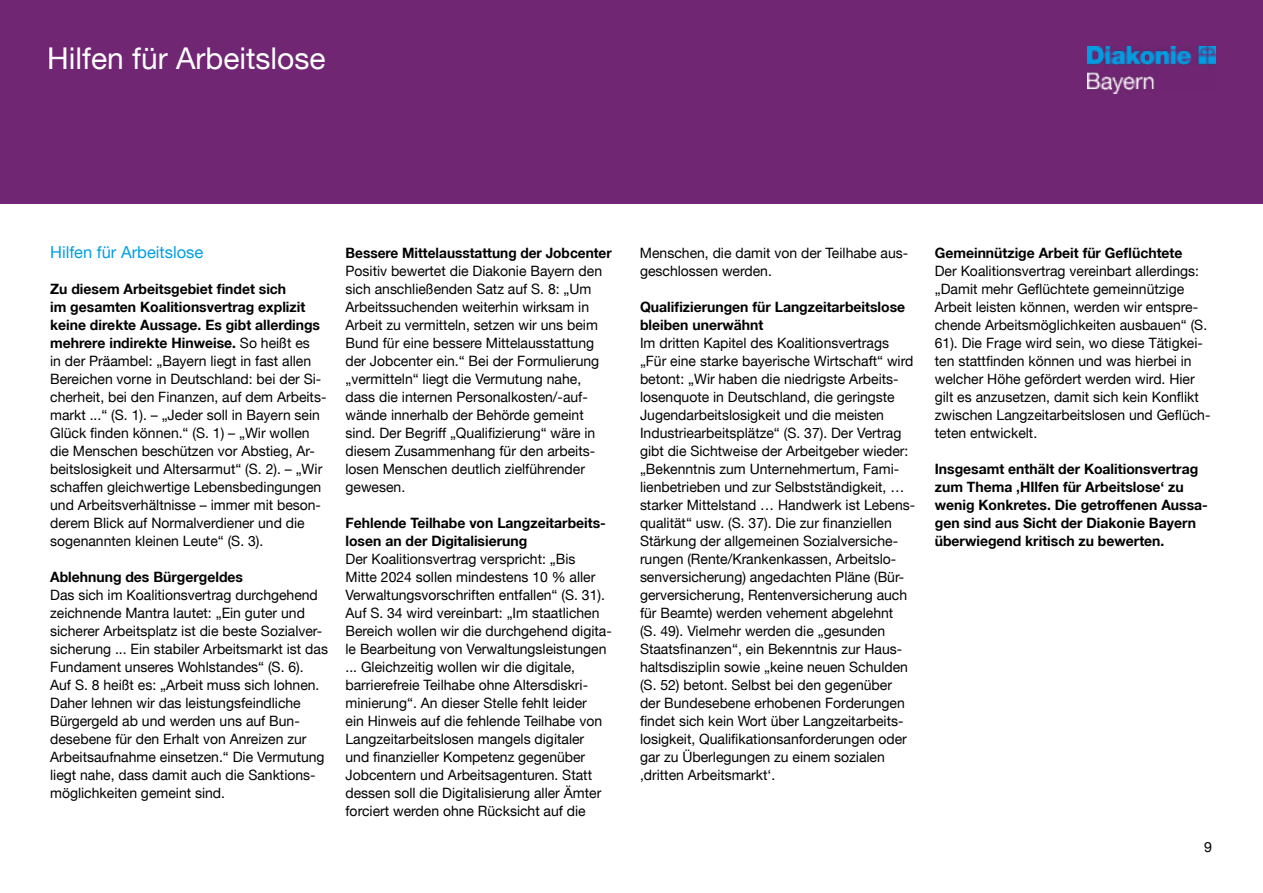
<style>
.page{position:relative;width:1263px;height:893px;background:#fff}
.page>*{position:absolute;margin:0;border:0;box-sizing:border-box;transform-origin:0 0}
.t1{font:30px "Helvetica Neue LT";color:#fff}
.t2{font:16.5px "Helvetica Neue LT";color:#009fe3}
.t3{font:14.25px/18px "Helvetica Neue LT";color:#000}
.t4{font:700 14.25px/18px "Helvetica Neue LT";color:#000}
.t5{font:700 14.25px "Helvetica Neue LT";color:#000;scale:.96 1}
.s1{font-weight:700}
</style>
<div class="page">
<div style="left:0;top:0;width:1263px;height:204px;background:#702673"></div>
<img style="left:1087px;top:47px;width:128px;height:46px">
<h1 class="t1" style="left:47px;top:40px;width:280px">Hilfen für Arbeitslose</h1>
<p class="t2" style="left:50px;top:242px;width:155px">Hilfen für Arbeitslose</p>
<p class="t3" style="left:50px;top:280px;width:278px"><span class="s1">Zu diesem Arbeitsgebiet findet sich<br>im gesamten Koalitionsvertrag explizit keine direkte Aussage. Es gibt allerdings mehrere indirekte Hinweise.</span> So heißt es<br>in der Präambel: „Bayern liegt in fast allen Bereichen vorne in Deutschland: bei der Si&shy;cherheit, bei den Finanzen, auf dem Arbeits&shy;markt ...“ (S. 1). – „Jeder soll in Bayern sein Glück finden können.“ (S. 1) – „Wir wollen die Menschen beschützen vor Abstieg, Ar&shy;beitslosigkeit und Altersarmut“ (S. 2). – „Wir schaffen gleichwertige Lebensbedingungen und Arbeitsverhältnisse – immer mit beson&shy;derem Blick auf Normalverdiener und die sogenannten kleinen Leute“ (S. 3).</p>
<p class="t4" style="left:50px;top:568px;width:194px">Ablehnung des Bürgergeldes</p>
<p class="t3" style="left:50px;top:586px;width:279px">Das sich im Koalitionsvertrag durchgehend zeichnende Mantra lautet: „Ein guter und sicherer Arbeitsplatz ist die beste Sozialver&shy;sicherung ... Ein stabiler Arbeitsmarkt ist das Fundament unseres Wohlstandes“ (S. 6).<br>Auf S. 8 heißt es: „Arbeit muss sich lohnen.<br>Daher lehnen wir das leistungsfeindliche Bürgergeld ab und werden uns auf Bun&shy;desebene für den Erhalt von Anreizen zur Arbeitsaufnahme einsetzen.“ Die Vermutung liegt nahe, dass damit auch die Sanktions&shy;möglichkeiten gemeint sind.</p>
<p class="t5" style="left:345px;top:244px;width:279px">Bessere Mittelausstattung der Jobcenter</p>
<p class="t3" style="left:345px;top:262px;width:258px">Positiv bewertet die Diakonie Bayern den sich anschließenden Satz auf S. 8: „Um Arbeitssuchenden weiterhin wirksam in Arbeit zu vermitteln, setzen wir uns beim Bund für eine bessere Mittelausstattung der Jobcenter ein.“ Bei der Formulierung „vermitteln“ liegt die Vermutung nahe, dass die internen Personalkosten/-auf&shy;wände innerhalb der Behörde gemeint sind. Der Begriff „Qualifizierung“ wäre in diesem Zusammenhang für den arbeits&shy;losen Menschen deutlich zielführender gewesen.</p>
<p class="t4" style="left:345px;top:514px;width:262px">Fehlende Teilhabe von Langzeitarbeits&shy;losen an der Digitalisierung</p>
<p class="t3" style="left:345px;top:550px;width:268px">Der Koalitionsvertrag verspricht: „Bis<br>Mitte 2024 sollen mindestens 10 % aller Verwaltungsvorschriften entfallen“ (S. 31).<br>Auf S. 34 wird vereinbart: „Im staatlichen Bereich wollen wir die durchgehend digita&shy;le Bearbeitung von Verwaltungsleistungen ... Gleichzeitig wollen wir die digitale, barrierefreie Teilhabe ohne Altersdiskri&shy;minierung“. An dieser Stelle fehlt leider<br>ein Hinweis auf die fehlende Teilhabe von Langzeitarbeitslosen mangels digitaler<br>und finanzieller Kompetenz gegenüber Jobcentern und Arbeitsagenturen. Statt dessen soll die Digitalisierung aller Ämter forciert werden ohne Rücksicht auf die</p>
<p class="t3" style="left:640px;top:244px;width:270px">Menschen, die damit von der Teilhabe aus&shy;geschlossen werden.</p>
<p class="t4" style="left:640px;top:298px;width:267px">Qualifizierungen für Langzeitarbeitslose bleiben unerwähnt</p>
<p class="t3" style="left:640px;top:334px;width:277px">Im dritten Kapitel des Koalitionsvertrags „Für eine starke bayerische Wirtschaft“ wird betont: „Wir haben die niedrigste Arbeits&shy;losenquote in Deutschland, die geringste Jugendarbeitslosigkeit und die meisten Industriearbeitsplätze“ (S. 37). Der Vertrag gibt die Sichtweise der Arbeitgeber wieder: „Bekenntnis zum Unternehmertum, Fami&shy;lienbetrieben und zur Selbstständigkeit, … starker Mittelstand … Handwerk ist Lebens&shy;qualität“ usw. (S. 37). Die zur finanziellen Stärkung der allgemeinen Sozialversiche&shy;rungen (Rente/Krankenkassen, Arbeitslo&shy;senversicherung) angedachten Pläne (Bür&shy;gerversicherung, Rentenversicherung auch für Beamte) werden vehement abgelehnt<br>(S. 49). Vielmehr werden die „gesunden Staatsfinanzen“, ein Bekenntnis zur Haus&shy;haltsdisziplin sowie „keine neuen Schulden (S. 52) betont. Selbst bei den gegenüber der Bundesebene erhobenen Forderungen findet sich kein Wort über Langzeitarbeits&shy;losigkeit, Qualifikationsanforderungen oder gar zu Überlegungen zu einem sozialen ‚dritten Arbeitsmarkt‘.</p>
<p class="t4" style="left:935px;top:244px;width:249px">Gemeinnützige Arbeit für Geflüchtete</p>
<p class="t3" style="left:935px;top:262px;width:277px">Der Koalitionsvertrag vereinbart allerdings: „Damit mehr Geflüchtete gemeinnützige Arbeit leisten können, werden wir entspre&shy;chende Arbeitsmöglichkeiten ausbauen“ (S.<br>61). Die Frage wird sein, wo diese Tätigkei&shy;ten stattfinden können und was hierbei in welcher Höhe gefördert werden wird. Hier gilt es anzusetzen, damit sich kein Konflikt zwischen Langzeitarbeitslosen und Geflüch&shy;teten entwickelt.</p>
<p class="t4" style="left:935px;top:460px;width:275px">Insgesamt enthält der Koalitionsvertrag zum Thema ‚HIlfen für Arbeitslose‘ zu wenig Konkretes. Die getroffenen Aussa&shy;gen sind aus Sicht der Diakonie Bayern überwiegend kritisch zu bewerten.</p>
<p class="t3" style="left:1204px;top:838px;width:9px">9</p>
</div>
